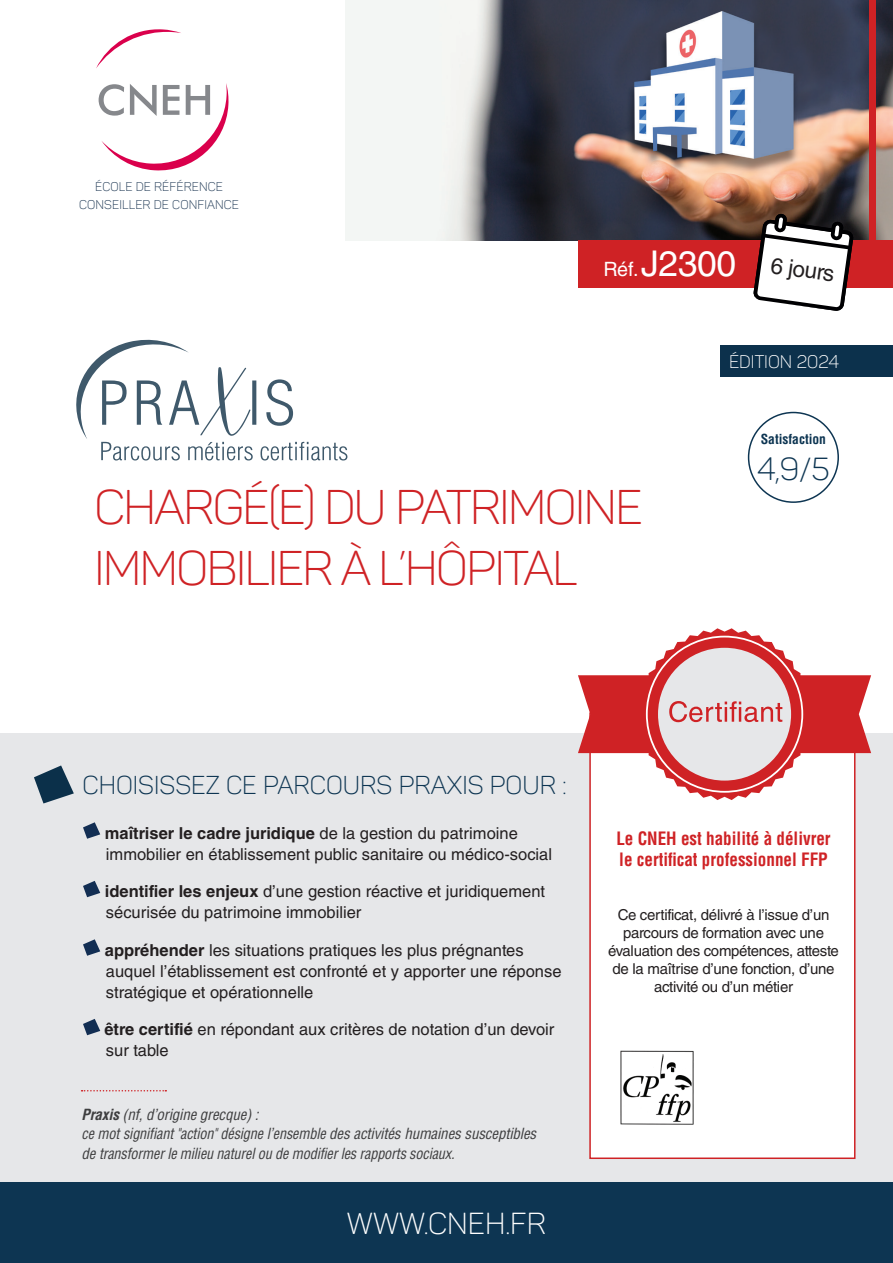
<style>
.page{position:relative;width:893px;height:1263px;background:#fff}
.page>*{position:absolute;margin:0;border:0;box-sizing:border-box;transform-origin:0 0}
.TITRE{font:48px "Panton Light Caps";letter-spacing:-.03em;color:#cf2225}
.t1{font:35.4px "Helvetica LT Std";letter-spacing:-.01em;color:#fff}
.DEMI-LUNE_ATELIER_TEXTE_PRAXIS{font:31.5px "Panton Light Caps";color:#0d3552}
.TITRE_SOMMAIRE{font:30px "Panton Light Caps";color:#fff}
.edito{font:25.5px "Panton Light Caps";color:#0d3552}
.t2{font:22.5px "Helvetica LT Std";color:#231f20}
.t3{font:700 condensed 18px "Helvetica LT Std";color:#cf2225;scale:.95 1}
.TITRE_ATELIER_PRAXIS{font:18px "Panton Light Caps";color:#fff}
.edito-2{font:16.5px "Helvetica LT Std";color:#231f20}
.edito-3{font:700 16.5px "Helvetica LT Std";color:#231f20}
.t4{font:15px/18px "Helvetica LT Std";letter-spacing:-.02em;color:#231f20;text-align:center}
.t5{font:italic condensed 15px/19.5px "Helvetica LT Std";letter-spacing:-.01em;color:#3e3e3f;scale:.95 1}
.t6{font:italic condensed 15px "Helvetica LT Std";letter-spacing:-.01em;color:#3e3e3f}
.DEMI-LUNE_ATELIER_TEXTE_PRAXIS-2{font:700 condensed 13.5px "Helvetica LT Std";color:#0d3552}
.t7{font:12.45px/17.5px "Panton Light Caps";letter-spacing:.01em;color:#1c3652;text-align:center}
.s1{font-size:19.65px}
.s2{font-weight:400}
.s3{font-weight:700}
</style>
<div class="page">
<img style="left:346px;top:0;width:547px;height:240px">
<div style="left:579px;top:240px;width:314px;height:48px;background:#cf2225"></div>
<div style="left:1px;top:733px;width:892px;height:530px;background:#e6e7e9"></div>
<div style="left:1px;top:1182px;width:892px;height:81px;background:#0d3552"></div>
<svg style="left:76px;top:339px;width:271px;height:121px"></svg>
<svg style="left:96px;top:29px;width:85px;height:39px"></svg>
<svg style="left:99px;top:83px;width:130px;height:88px"></svg>
<svg style="left:83px;top:822px;width:17px;height:17px"></svg>
<svg style="left:83px;top:881px;width:17px;height:16px"></svg>
<svg style="left:83px;top:939px;width:17px;height:17px"></svg>
<svg style="left:83px;top:1019px;width:17px;height:16px"></svg>
<svg style="left:34px;top:765px;width:40px;height:38px"></svg>
<div style="left:589px;top:712px;width:266px;height:447px;background:#fff;border:2px solid #cf2225"></div>
<img style="left:620px;top:1051px;width:74px;height:73px">
<svg style="left:82px;top:1090px;width:84px;height:1px"></svg>
<svg style="left:578px;top:628px;width:293px;height:172px"></svg>
<div style="left:748px;top:412px;width:91px;height:91px;border:2px solid #0d3552;border-radius:50%"></div>
<div style="left:720px;top:345px;width:173px;height:32px;background:#0c314c"></div>
<div style="left:869px;top:0;width:6px;height:244px;background:#cf2225"></div>
<svg style="left:753px;top:213px;width:101px;height:98px"></svg>
<p class="t7" style="left:79px;top:178px;width:161px">ÉCOLE DE RÉFÉRENCE<br>CONSEILLER DE CONFIANCE</p>
<p class="t1" style="left:603px;top:243px;width:134px"><span class="s1">Réf.</span> J2300</p>
<p class="t2" style="left:773px;top:252px;width:66px;rotate:8deg">6 jours</p>
<p class="TITRE_ATELIER_PRAXIS" style="left:729px;top:351px;width:112px">ÉDITION 2024</p>
<p class="TITRE" style="left:94px;top:478px;width:550px">CHARGÉ(E) DU PATRIMOINE</p>
<p class="TITRE" style="left:94px;top:539px;width:484px">IMMOBILIER À L’HÔPITAL</p>
<p class="DEMI-LUNE_ATELIER_TEXTE_PRAXIS-2" style="left:761px;top:431px;width:67px">Satisfaction</p>
<p class="DEMI-LUNE_ATELIER_TEXTE_PRAXIS" style="left:757px;top:450px;width:74px">4,9/5</p>
<p class="edito" style="left:83px;top:770px;width:486px">CHOISISSEZ CE PARCOURS PRAXIS POUR :</p>
<p class="edito-3" style="left:105px;top:823px;width:415px">maîtriser le cadre juridique <span class="s2">de la gestion du patrimoine</span></p>
<p class="edito-2" style="left:106px;top:844px;width:448px">immobilier en établissement public sanitaire ou médico-social</p>
<p class="edito-2" style="left:105px;top:882px;width:442px"><span class="s3">identifier les enjeux</span> d’une gestion réactive et juridiquement</p>
<p class="edito-2" style="left:106px;top:903px;width:257px">sécurisée du patrimoine immobilier</p>
<p class="edito-2" style="left:105px;top:940px;width:420px"><span class="s3">appréhender</span> les situations pratiques les plus prégnantes</p>
<p class="edito-2" style="left:106px;top:961px;width:457px">auquel l’établissement est confronté et y apporter une réponse</p>
<p class="edito-2" style="left:106px;top:982px;width:209px">stratégique et opérationnelle</p>
<p class="edito-2" style="left:104px;top:1020px;width:451px"><span class="s3">être certifié</span> en répondant aux critères de notation d’un devoir</p>
<p class="edito-2" style="left:106px;top:1041px;width:64px">sur table</p>
<p class="t6" style="left:82px;top:1105px;width:178px"><span class="s3">Praxis</span> (nf, d’origine grecque) :</p>
<p class="t5" style="left:82px;top:1124px;width:480px">ce mot signifiant "action" désigne l’ensemble des activités humaines susceptibles de transformer le milieu naturel ou de modifier les rapports sociaux.</p>
<p class="TITRE_SOMMAIRE" style="left:347px;top:1205px;width:201px">WWW.CNEH.FR</p>
<p class="t3" style="left:616px;top:827px;width:227px">Le CNEH est habilité à délivrer</p>
<p class="t3" style="left:619px;top:848px;width:221px">le certificat professionnel FFP</p>
<p class="t4" style="left:608px;top:906px;width:232px">Ce certificat, délivré à l’issue d’un parcours de formation avec une évaluation des compétences, atteste de la maîtrise d’une fonction, d’une activité ou d’un métier</p>
</div>
